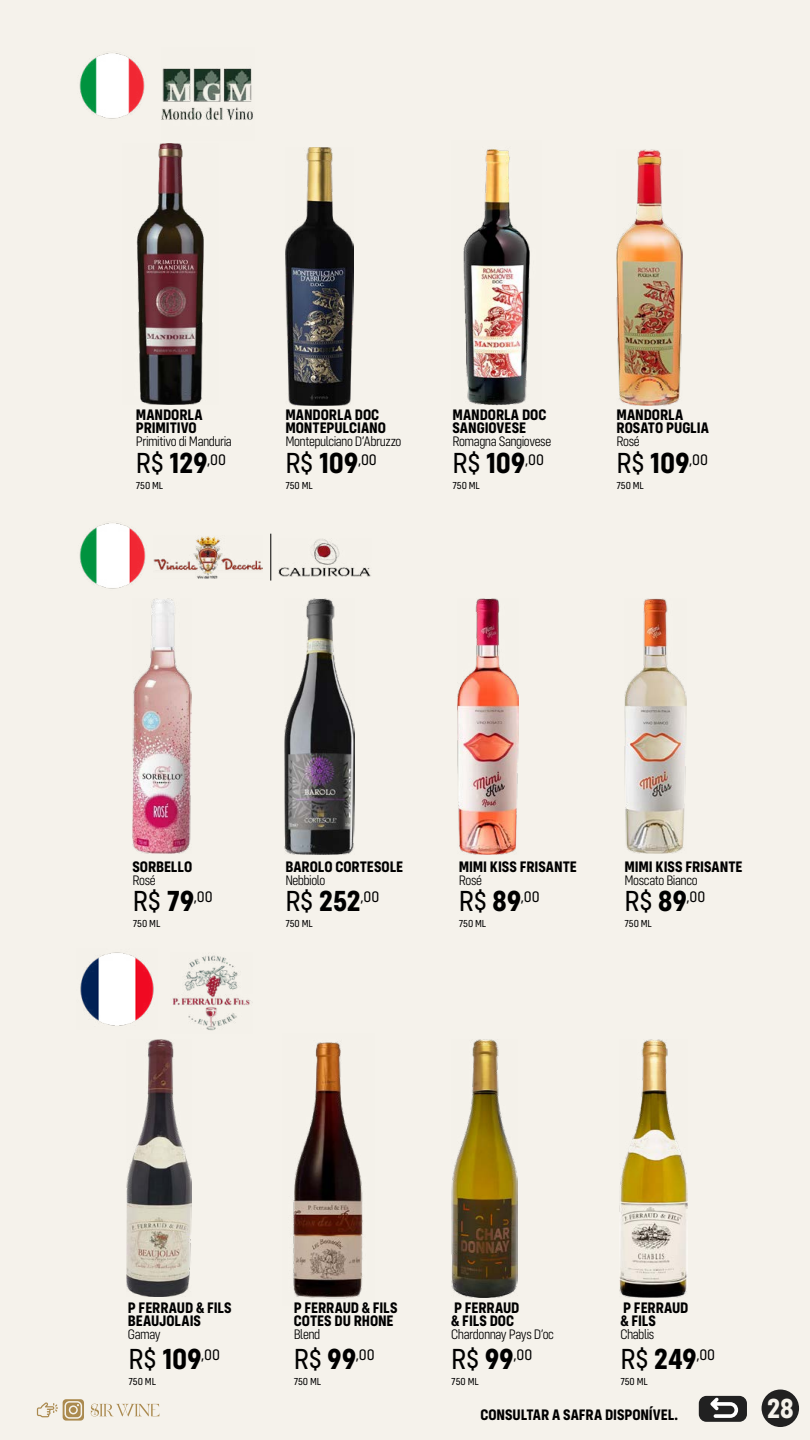
<style>
.page{position:relative;width:810px;height:1440px;background:#f5f2eb}
.page>*{position:absolute;margin:0;border:0;box-sizing:border-box;transform-origin:0 0}
.t1{font:700 30px "Config Condensed";color:#000}
.t2{font:700 28.5px "Config Condensed";color:#f5f2eb}
.t3{font:700 15.75px/13.1px "Config Condensed";letter-spacing:-.005em;color:#000}
.t4{font:15.75px "Config Condensed";color:#000}
.t5{font:300 14.25px "Config Condensed";letter-spacing:-.03em;color:#000}
.t6{font:10.5px "Config Condensed";letter-spacing:-.01em;color:#000}
.s1{font-weight:400}
.s2{font-size:30px}
.s3{font-weight:700;font-size:30px}
</style>
<div class="page">
<svg style="left:37px;top:1399px;width:47px;height:22px"></svg>
<svg style="left:91px;top:1404px;width:68px;height:12px"></svg>
<div style="left:699px;top:1396px;width:48px;height:26px;background:#212121;border-radius:8px"></div>
<svg style="left:710px;top:1397px;width:28px;height:21px"></svg>
<img style="left:172px;top:955px;width:81px;height:76px">
<img style="left:136px;top:144px;width:68px;height:261px">
<img style="left:457px;top:598px;width:62px;height:257px">
<img style="left:451px;top:1040px;width:66px;height:258px">
<img style="left:619px;top:1040px;width:68px;height:258px">
<img style="left:617px;top:149px;width:66px;height:257px">
<img style="left:285px;top:148px;width:69px;height:258px">
<img style="left:625px;top:598px;width:61px;height:255px">
<img style="left:463px;top:149px;width:67px;height:257px">
<img style="left:127px;top:1040px;width:64px;height:257px">
<img style="left:293px;top:1041px;width:70px;height:258px">
<img style="left:80px;top:952px;width:74px;height:74px">
<img style="left:154px;top:536px;width:109px;height:43px">
<img style="left:279px;top:539px;width:92px;height:37px">
<hr style="left:270px;top:534px;width:1px;height:47px;background:#000">
<div style="left:762px;top:1389px;width:37px;height:38px;background:#212121;border-radius:50%"></div>
<img style="left:79px;top:53px;width:66px;height:66px">
<img style="left:79px;top:523px;width:67px;height:66px">
<img style="left:132px;top:598px;width:60px;height:256px">
<img style="left:285px;top:598px;width:69px;height:257px">
<img style="left:162px;top:68px;width:91px;height:52px">
<p class="t3" style="left:136px;top:408px;width:68px">MANDORLA<br>PRIMITIVO</p>
<p class="t5" style="left:136px;top:434px;width:97px">Primitivo di Manduria</p>
<p class="t3" style="left:285px;top:408px;width:102px">MANDORLA DOC<br>MONTEPULCIANO</p>
<p class="t5" style="left:285px;top:434px;width:118px">Montepulciano D’Abruzzo</p>
<p class="t3" style="left:453px;top:408px;width:95px">MANDORLA DOC<br>SANGIOVESE</p>
<p class="t5" style="left:453px;top:434px;width:100px">Romagna Sangiovese</p>
<p class="t3" style="left:617px;top:408px;width:94px">MANDORLA<br>ROSATO PUGLIA</p>
<p class="t5" style="left:617px;top:433px;width:25px">Rosé</p>
<h1 class="t1" style="left:136px;top:446px;width:92px"><span class="s1">R$</span> 129 <sup>,00</sup></h1>
<h1 class="t1" style="left:285px;top:446px;width:93px"><span class="s1">R$</span> 109 <sup>,00</sup></h1>
<h1 class="t1" style="left:453px;top:446px;width:93px"><span class="s1">R$</span> 109 <sup>,00</sup></h1>
<h1 class="t1" style="left:617px;top:446px;width:93px"><span class="s1">R$</span> 109 <sup>,00</sup></h1>
<p class="t6" style="left:136px;top:480px;width:29px">750 ML</p>
<p class="t6" style="left:285px;top:480px;width:29px">750 ML</p>
<p class="t6" style="left:617px;top:480px;width:29px">750 ML</p>
<p class="t6" style="left:453px;top:480px;width:29px">750 ML</p>
<p class="t3" style="left:132px;top:860px;width:61px">SORBELLO</p>
<p class="t5" style="left:132px;top:872px;width:25px">Rosé</p>
<p class="t3" style="left:285px;top:860px;width:119px">BAROLO CORTESOLE</p>
<p class="t5" style="left:285px;top:872px;width:42px">Nebbiolo</p>
<p class="t3" style="left:459px;top:860px;width:120px">MIMI KISS FRISANTE</p>
<p class="t5" style="left:459px;top:872px;width:25px">Rosé</p>
<p class="t3" style="left:625px;top:860px;width:120px">MIMI KISS FRISANTE</p>
<p class="t5" style="left:625px;top:872px;width:75px">Moscato Bianco</p>
<p class="t4" style="left:133px;top:888px;width:81px"><span class="s2">R$</span> <span class="s3">79</span> ,00</p>
<h1 class="t1" style="left:285px;top:883px;width:95px"><span class="s1">R$</span> 252 <sup>,00</sup></h1>
<p class="t6" style="left:133px;top:917px;width:29px">750 ML</p>
<p class="t6" style="left:285px;top:917px;width:29px">750 ML</p>
<p class="t4" style="left:459px;top:888px;width:82px"><span class="s2">R$</span> <span class="s3">89</span> ,00</p>
<p class="t6" style="left:459px;top:917px;width:29px">750 ML</p>
<p class="t4" style="left:625px;top:888px;width:82px"><span class="s2">R$</span> <span class="s3">89</span> ,00</p>
<p class="t6" style="left:625px;top:917px;width:29px">750 ML</p>
<p class="t3" style="left:128px;top:1301px;width:105px">P FERRAUD &amp; FILS<br>BEAUJOLAIS</p>
<p class="t5" style="left:128px;top:1326px;width:34px">Gamay</p>
<h1 class="t1" style="left:129px;top:1341px;width:93px"><span class="s1">R$</span> 109 <sup>,00</sup></h1>
<p class="t6" style="left:129px;top:1375px;width:29px">750 ML</p>
<p class="t3" style="left:294px;top:1301px;width:105px">P FERRAUD &amp; FILS<br>COTES DU RHONE</p>
<p class="t5" style="left:294px;top:1326px;width:28px">Blend</p>
<p class="t4" style="left:294px;top:1346px;width:83px"><span class="s2">R$</span> <span class="s3">99</span> ,00</p>
<p class="t6" style="left:294px;top:1375px;width:29px">750 ML</p>
<p class="t3" style="left:451px;top:1301px;width:70px">P FERRAUD &amp; FILS DOC</p>
<p class="t5" style="left:451px;top:1326px;width:104px">Chardonnay Pays D’oc</p>
<p class="t3" style="left:620px;top:1301px;width:70px">P FERRAUD &amp; FILS</p>
<p class="t5" style="left:620px;top:1326px;width:35px">Chablis</p>
<p class="t4" style="left:451px;top:1346px;width:83px"><span class="s2">R$</span> <span class="s3">99</span> ,00</p>
<h1 class="t1" style="left:620px;top:1341px;width:96px"><span class="s1">R$</span> 249 <sup>,00</sup></h1>
<p class="t6" style="left:451px;top:1375px;width:29px">750 ML</p>
<p class="t6" style="left:620px;top:1375px;width:29px">750 ML</p>
<p class="t3" style="left:480px;top:1408px;width:199px">CONSULTAR A SAFRA DISPONÍVEL.</p>
<h2 class="t2" style="left:767px;top:1392px;width:28px">28</h2>
</div>
